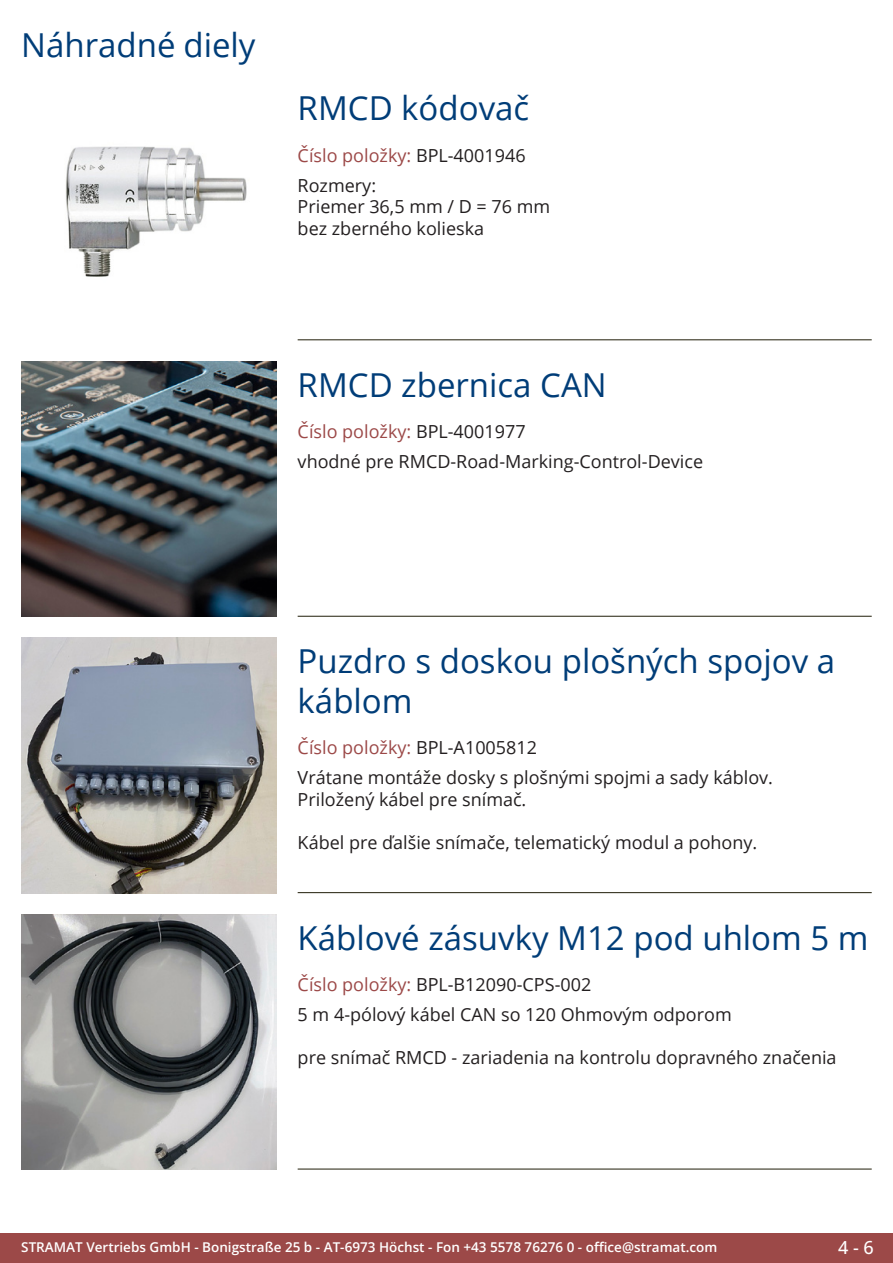
<style>
.page{position:relative;width:893px;height:1263px;background:#fff}
.page>*{position:absolute;margin:0;border:0;box-sizing:border-box;transform-origin:0 0}
.Produkttitel{font:33px/39.6px "Open Sans";color:#003d78}
.RastTitel{font:33px "Open Sans";color:#003d78}
.Beschreibung_Text{font:18px/21.6px "Open Sans";color:#231f20}
.TechDaten_Überschrif{font:18px "Open Sans";color:#9c4948}
.TechDaten_Überschrif-2{font:18px "Open Sans";color:#231f20}
.t1{font:500 18px "Open Sans";color:#fff}
.t2{font:600 13.5px "Open Sans";color:#fff}
.s1{color:#231f20}
.s2{color:#9c4948}
</style>
<div class="page">
<div style="left:0;top:1233px;width:893px;height:30px;background:#9c4948"></div>
<hr style="left:298px;top:340px;width:574px;height:1px;background:#201d08">
<hr style="left:298px;top:616px;width:574px;height:1px;background:#201d08">
<hr style="left:298px;top:892px;width:574px;height:1px;background:#201d08">
<hr style="left:298px;top:1169px;width:574px;height:1px;background:#201d08">
<img style="left:65px;top:146px;width:182px;height:131px">
<img style="left:21px;top:361px;width:255px;height:256px">
<img style="left:21px;top:638px;width:255px;height:255px">
<img style="left:21px;top:914px;width:255px;height:255px">
<p class="RastTitel" style="left:21px;top:22px;width:236px">Náhradné diely</p>
<p class="Produkttitel" style="left:298px;top:88px;width:233px">RMCD kódovač</p>
<p class="TechDaten_Überschrif" style="left:298px;top:143px;width:230px">Číslo položky: <span class="s1">BPL-4001946</span></p>
<p class="Beschreibung_Text" style="left:298px;top:174px;width:254px">Rozmery:<br>Priemer 36,5 mm / D = 76 mm bez zberného kolieska</p>
<p class="Produkttitel" style="left:298px;top:364px;width:311px">RMCD zbernica CAN</p>
<p class="TechDaten_Überschrif" style="left:298px;top:420px;width:230px">Číslo položky: <span class="s1">BPL-4001977</span></p>
<p class="Beschreibung_Text" style="left:298px;top:450px;width:407px">vhodné pre RMCD-Road-Marking-Control-Device</p>
<p class="Produkttitel" style="left:298px;top:640px;width:539px">Puzdro s doskou plošných spojov a káblom</p>
<p class="TechDaten_Überschrif" style="left:298px;top:735px;width:241px">Číslo položky: <span class="s1">BPL-A1005812</span></p>
<p class="Beschreibung_Text" style="left:298px;top:766px;width:477px">Vrátane montáže dosky s plošnými spojmi a sady káblov.<br>Priložený kábel pre snímač.</p>
<p class="Beschreibung_Text" style="left:298px;top:831px;width:461px">Kábel pre ďalšie snímače, telematický modul a pohony.</p>
<p class="Produkttitel" style="left:298px;top:917px;width:572px">Káblové zásuvky M12 pod uhlom 5 m</p>
<p class="TechDaten_Überschrif-2" style="left:298px;top:972px;width:295px"><span class="s2">Číslo položky:</span> BPL-B12090-CPS-002</p>
<p class="Beschreibung_Text" style="left:298px;top:1003px;width:436px">5 m 4-pólový kábel CAN so 120 Ohmovým odporom</p>
<p class="Beschreibung_Text" style="left:298px;top:1046px;width:540px">pre snímač RMCD - zariadenia na kontrolu dopravného značenia</p>
<p class="t2" style="left:21px;top:1238px;width:698px">STRAMAT Vertriebs GmbH - Bonigstraße 25 b - AT-6973 Höchst - Fon +43 5578 76276 0 - office@stramat.com</p>
<p class="t1" style="left:838px;top:1234px;width:37px">4 - 6</p>
</div>
